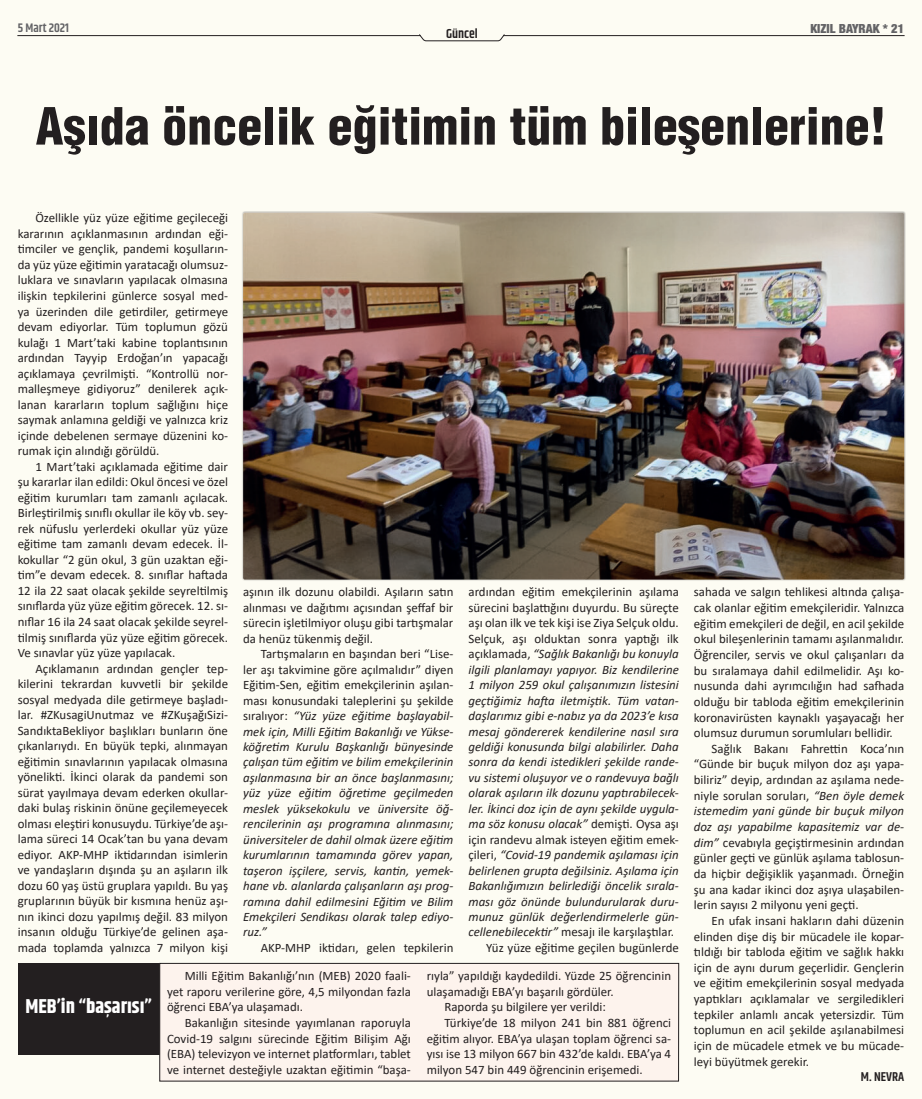
<style>
.page{position:relative;width:922px;height:1099px;background:#fff}
.page>*{position:absolute;margin:0;border:0;box-sizing:border-box;transform-origin:0 0}
.ana_başlık{font:900 condensed 50px "Helvetica";color:#231f20}
.başlık-2{font:700 20px "Khand";color:#fff}
.t1{font:600 13.12px "Khand";color:#231f20}
.Normal__Web{font:12.88px/15.5px "Calibri";color:#231f20;text-align:justify}
.t2{font:italic 12.88px/15.5px "Calibri";color:#231f20;text-align:justify}
.alt_imza{font:600 12.88px "Khand";color:#231f20}
.t3{font:900 condensed 12.5px "Helvetica Neue";color:#636366}
.t4{font:600 12.5px "Khand";color:#636366}
.s1{font-style:normal}
.s2{font-style:italic}
</style>
<div class="page">
<div style="left:0;top:0;width:921px;height:1098px;background:#fdfcf3"></div>
<hr style="left:18px;top:35px;width:402px;height:1px;background:#231f20">
<hr style="left:503px;top:35px;width:400px;height:1px;background:#231f20">
<svg style="left:419px;top:34px;width:85px;height:7px"></svg>
<img style="left:243px;top:213px;width:661px;height:366px">
<div style="left:18px;top:963px;width:143px;height:91px;background:#231f20"></div>
<div style="left:159px;top:963px;width:519px;height:118px;background:#fdf3ed"></div>
<p class="t4" style="left:18px;top:20px;width:53px">5 Mart 2021</p>
<p class="t3" style="left:810px;top:20px;width:95px">KIZIL BAYRAK * 21</p>
<p class="t1" style="left:446px;top:25px;width:33px">Güncel</p>
<p class="ana_başlık" style="left:36px;top:95px;width:852px">Aşıda öncelik eğitimin tüm bileşenlerine!</p>
<p class="Normal__Web" style="left:18px;top:210px;width:212px;text-indent:18px">Özellikle yüz yüze eğitime geçileceği kararının açıklanmasının ardından eği&shy;timciler ve gençlik, pandemi koşulların&shy;da yüz yüze eğitimin yaratacağı olumsuz&shy;luklara ve sınavların yapılacak olmasına ilişkin tepkilerini günlerce sosyal med&shy;ya üzerinden dile getirdiler, getirmeye devam ediyorlar. Tüm toplumun gözü kulağı 1 Mart’taki kabine toplantısının ardından Tayyip Erdoğan’ın yapacağı açıklamaya çevrilmişti. “Kontrollü nor&shy;malleşmeye gidiyoruz” denilerek açık&shy;lanan kararların toplum sağlığını hiçe saymak anlamına geldiği ve yalnızca kriz içinde debelenen sermaye düzenini ko&shy;rumak için alındığı görüldü.</p>
<p class="Normal__Web" style="left:18px;top:458px;width:212px;text-indent:18px">1 Mart’taki açıklamada eğitime dair şu kararlar ilan edildi: Okul öncesi ve özel eğitim kurumları tam zamanlı açılacak.<br>Birleştirilmiş sınıflı okullar ile köy vb. sey&shy;rek nüfuslu yerlerdeki okullar yüz yüze eğitime tam zamanlı devam edecek. İl&shy;kokullar “2 gün okul, 3 gün uzaktan eği&shy;tim”e devam edecek. 8. sınıflar haftada 12 ila 22 saat olacak şekilde seyreltilmiş sınıflarda yüz yüze eğitim görecek. 12. sı&shy;nıflar 16 ila 24 saat olacak şekilde seyrel&shy;tilmiş sınıflarda yüz yüze eğitim görecek.<br>Ve sınavlar yüz yüze yapılacak.</p>
<p class="Normal__Web" style="left:18px;top:660px;width:212px;text-indent:18px">Açıklamanın ardından gençler tep&shy;kilerini tekrardan kuvvetli bir şekilde sosyal medyada dile getirmeye başladı&shy;lar. #ZKusagiUnutmaz ve #ZKuşağıSizi-SandıktaBekliyor başlıkları bunların öne çıkanlarıydı. En büyük tepki, alınmayan eğitimin sınavlarının yapılacak olmasına yönelikti. İkinci olarak da pandemi son sürat yayılmaya devam ederken okullar&shy;daki bulaş riskinin önüne geçilemeyecek olması eleştiri konusuydu. Türkiye’de aşı&shy;lama süreci 14 Ocak’tan bu yana devam ediyor. AKP-MHP iktidarından isimlerin ve yandaşların dışında şu an aşıların ilk dozu 60 yaş üstü gruplara yapıldı. Bu yaş gruplarının büyük bir kısmına henüz aşı&shy;nın ikinci dozu yapılmış değil. 83 milyon insanın olduğu Türkiye’de gelinen aşa&shy;mada toplamda yalnızca 7 milyon kişi</p>
<p class="Normal__Web" style="left:243px;top:584px;width:212px">aşının ilk dozunu olabildi. Aşıların satın alınması ve dağıtımı açısından şeffaf bir sürecin işletilmiyor oluşu gibi tartışmalar da henüz tükenmiş değil.</p>
<p class="t2" style="left:243px;top:645px;width:212px;text-indent:18px"><span class="s1">Tartışmaların en başından beri “Lise&shy;ler aşı takvimine göre açılmalıdır” diyen Eğitim-Sen, eğitim emekçilerinin aşılan&shy;ması konusundaki taleplerini şu şekilde sıralıyor:</span> “Yüz yüze eğitime başlayabil&shy;mek için, Milli Eğitim Bakanlığı ve Yükse&shy;köğretim Kurulu Başkanlığı bünyesinde çalışan tüm eğitim ve bilim emekçilerinin aşılanmasına bir an önce başlanmasını; yüz yüze eğitim öğretime geçilmeden meslek yüksekokulu ve üniversite öğ&shy;rencilerinin aşı programına alınmasını; üniversiteler de dahil olmak üzere eğitim kurumlarının tamamında görev yapan, taşeron işçilere, servis, kantin, yemek&shy;hane vb. alanlarda çalışanların aşı prog&shy;ramına dahil edilmesini Eğitim ve Bilim Emekçileri Sendikası olarak talep ediyo&shy;ruz.”</p>
<p class="Normal__Web" style="left:261px;top:939px;width:194px">AKP-MHP iktidarı, gelen tepkilerin</p>
<p class="t2" style="left:468px;top:583px;width:212px"><span class="s1">ardından eğitim emekçilerinin aşılama sürecini başlattığını duyurdu. Bu süreçte aşı olan ilk ve tek kişi ise Ziya Selçuk oldu.<br>Selçuk, aşı olduktan sonra yaptığı ilk açıklamada,</span> “Sağlık Bakanlığı bu konuyla ilgili planlamayı yapıyor. Biz kendilerine 1 milyon 259 okul çalışanımızın listesini geçtiğimiz hafta iletmiştik. Tüm vatan&shy;daşlarımız gibi e-nabız ya da 2023’e kısa mesaj göndererek kendilerine nasıl sıra geldiği konusunda bilgi alabilirler. Daha sonra da kendi istedikleri şekilde rande&shy;vu sistemi oluşuyor ve o randevuya bağlı olarak aşıların ilk dozunu yaptırabilecek&shy;ler. İkinci doz için de aynı şekilde uygula&shy;ma söz konusu olacak” <span class="s1">demişti. Oysa aşı için randevu almak isteyen eğitim emek&shy;çileri,</span> “Covid-19 pandemik aşılaması için belirlenen grupta değilsiniz. Aşılama için Bakanlığımızın belirlediği öncelik sırala&shy;ması göz önünde bulundurularak duru&shy;munuz günlük değerlendirmelerle gün&shy;cellenebilecektir” <span class="s1">mesajı ile karşılaştılar.</span></p>
<p class="Normal__Web" style="left:486px;top:939px;width:194px">Yüz yüze eğitime geçilen bugünlerde</p>
<p class="başlık-2" style="left:26px;top:992px;width:128px">MEB’in “başarısı”</p>
<p class="Normal__Web" style="left:167px;top:967px;width:245px;text-indent:18px">Milli Eğitim Bakanlığı’nın (MEB) 2020 faali&shy;yet raporu verilerine göre, 4,5 milyondan fazla öğrenci EBA’ya ulaşamadı.</p>
<p class="Normal__Web" style="left:167px;top:1014px;width:245px;text-indent:18px">Bakanlığın sitesinde yayımlanan raporuyla Covid-19 salgını sürecinde Eğitim Bilişim Ağı (EBA) televizyon ve internet platformları, tablet ve internet desteğiyle uzaktan eğitimin “başa-</p>
<p class="Normal__Web" style="left:426px;top:967px;width:246px">rıyla” yapıldığı kaydedildi. Yüzde 25 öğrencinin ulaşamadığı EBA’yı başarılı gördüler.</p>
<p class="Normal__Web" style="left:444px;top:999px;width:163px">Raporda şu bilgilere yer verildi:</p>
<p class="Normal__Web" style="left:426px;top:1014px;width:246px;text-indent:18px">Türkiye’de 18 milyon 241 bin 881 öğrenci eğitim alıyor. EBA’ya ulaşan toplam öğrenci sa&shy;yısı ise 13 milyon 667 bin 432’de kaldı. EBA’ya 4 milyon 547 bin 449 öğrencinin erişemedi.</p>
<p class="Normal__Web" style="left:693px;top:584px;width:212px">sahada ve salgın tehlikesi altında çalışa&shy;cak olanlar eğitim emekçileridir. Yalnızca eğitim emekçileri de değil, en acil şekilde okul bileşenlerinin tamamı aşılanmalıdır.<br>Öğrenciler, servis ve okul çalışanları da bu sıralamaya dahil edilmelidir. Aşı ko&shy;nusunda dahi ayrımcılığın had safhada olduğu bir tabloda eğitim emekçilerinin koronavirüsten kaynaklı yaşayacağı her olumsuz durumun sorumluları bellidir.</p>
<p class="Normal__Web" style="left:693px;top:740px;width:212px;text-indent:18px">Sağlık Bakanı Fahrettin Koca’nın “Günde bir buçuk milyon doz aşı yapa&shy;biliriz” deyip, ardından az aşılama nede&shy;niyle sorulan soruları, <span class="s2">“Ben öyle demek istemedim yani günde bir buçuk milyon doz aşı yapabilme kapasitemiz var de&shy;dim”</span> cevabıyla geçiştirmesinin ardından günler geçti ve günlük aşılama tablosun&shy;da hiçbir değişiklik yaşanmadı. Örneğin şu ana kadar ikinci doz aşıya ulaşabilen&shy;lerin sayısı 2 milyonu yeni geçti.</p>
<p class="Normal__Web" style="left:693px;top:912px;width:212px;text-indent:18px">En ufak insani hakların dahi düzenin elinden dişe diş bir mücadele ile kopar&shy;tıldığı bir tabloda eğitim ve sağlık hakkı için de aynı durum geçerlidir. Gençlerin ve eğitim emekçilerinin sosyal medyada yaptıkları açıklamalar ve sergiledikleri tepkiler anlamlı ancak yetersizdir. Tüm toplumun en acil şekilde aşılanabilmesi için de mücadele etmek ve bu mücade&shy;leyi büyütmek gerekir.</p>
<p class="alt_imza" style="left:860px;top:1068px;width:45px">M. NEVRA</p>
</div>
